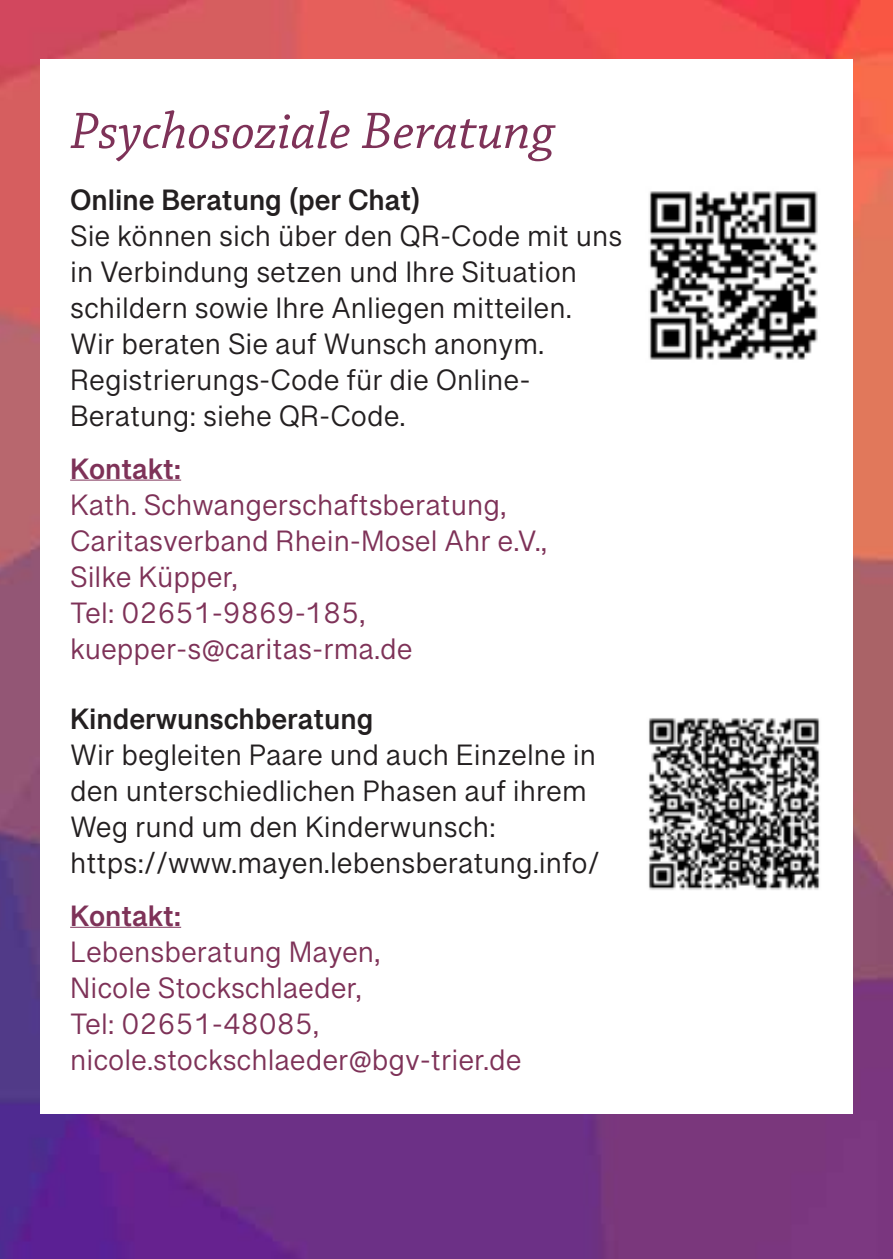
<style>
.page{position:relative;width:893px;height:1259px;background:#fff}
.page>*{position:absolute;margin:0;border:0;box-sizing:border-box;transform-origin:0 0}
.t1{font:italic 54px "Chaparral Pro";color:#7e3258}
.t2{font:30px/36px "Tamil Sangam MN";color:#231f20}
.t3{font:30px/36px "Tamil Sangam MN";color:#7e3258}
.t4{font:700 30px "Tamil Sangam MN";color:#231f20}
.t5{font:700 30px "Tamil Sangam MN";color:#7e3258}
</style>
<div class="page">
<img style="left:0;top:0;width:893px;height:1259px">
<div style="left:40px;top:60px;width:813px;height:1054px;background:#fff"></div>
<hr style="left:70px;top:479px;width:111px;height:1px;background:#7e3258">
<hr style="left:70px;top:926px;width:111px;height:1px;background:#7e3258">
<img style="left:648px;top:718px;width:172px;height:172px">
<img style="left:649px;top:191px;width:169px;height:169px">
<h1 class="t1" style="left:70px;top:101px;width:485px">Psychosoziale Beratung</h1>
<p class="t4" style="left:70px;top:182px;width:352px">Online Beratung (per Chat)</p>
<p class="t2" style="left:70px;top:217px;width:554px">Sie können sich über den QR-Code mit uns in Verbindung setzen und Ihre Situation schildern sowie Ihre Anliegen mitteilen.<br>Wir beraten Sie auf Wunsch anonym.<br>Registrierungs-Code für die Online-Beratung: siehe QR-Code.</p>
<p class="t5" style="left:70px;top:451px;width:113px">Kontakt:</p>
<p class="t3" style="left:70px;top:486px;width:479px">Kath. Schwangerschaftsberatung,<br>Caritasverband Rhein-Mosel Ahr e.V.,<br>Silke Küpper,<br>Tel: 02651-9869-185, kuepper-s@caritas-rma.de</p>
<p class="t4" style="left:70px;top:701px;width:305px">Kinderwunschberatung</p>
<p class="t2" style="left:70px;top:736px;width:531px">Wir begleiten Paare und auch Einzelne in den unterschiedlichen Phasen auf ihrem Weg rund um den Kinderwunsch: https://www.mayen.lebensberatung.info/</p>
<p class="t5" style="left:70px;top:898px;width:113px">Kontakt:</p>
<p class="t3" style="left:70px;top:933px;width:453px">Lebensberatung Mayen,<br>Nicole Stockschlaeder,<br>Tel: 02651-48085, nicole.stockschlaeder@bgv-trier.de</p>
</div>
